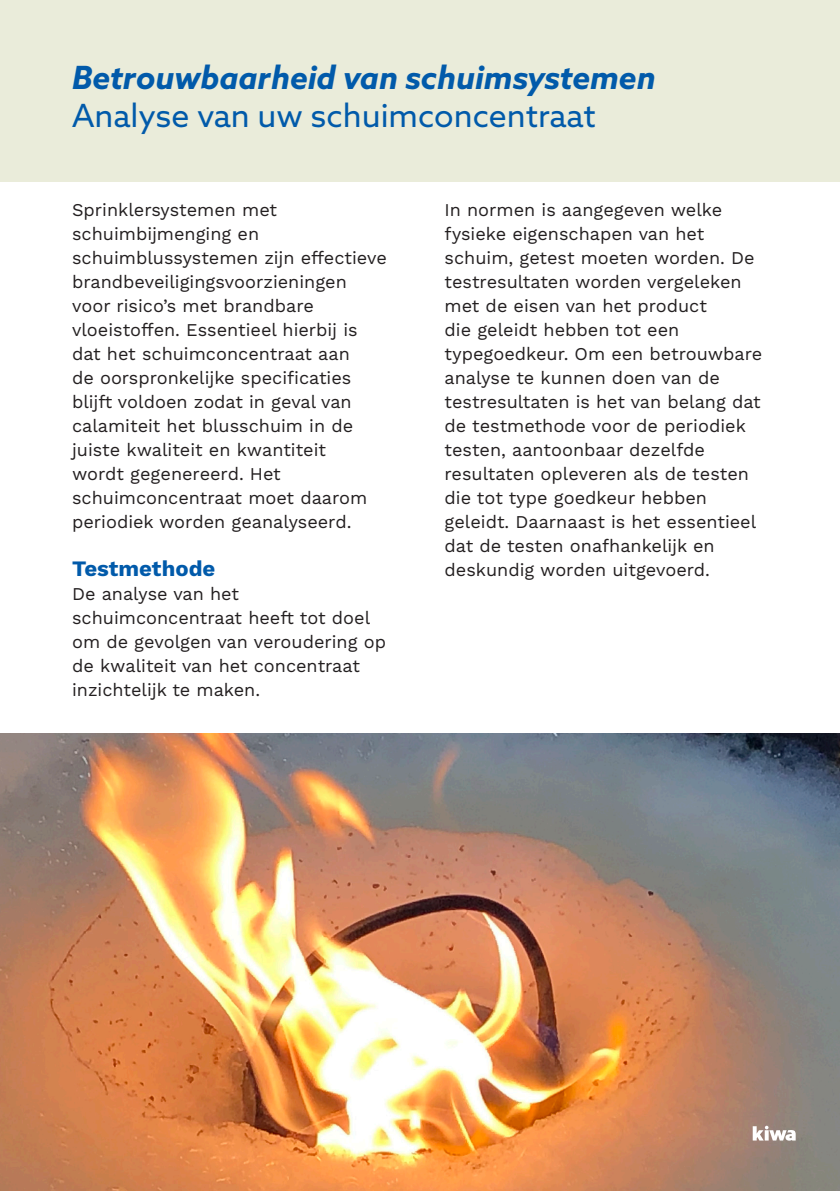
<style>
.page{position:relative;width:840px;height:1191px;background:#fff}
.page>*{position:absolute;margin:0;border:0;box-sizing:border-box;transform-origin:0 0}
.Heading_-_50_45pt_-_Kiwa_Blue{font:italic 700 32px "Azo Sans";color:#015aaa}
.Heading_-_50_45pt_-_Kiwa_Blue-2{font:32px "Azo Sans";color:#015aaa}
.Basistekst_-_9_12pt{font:700 22px "Work Sans";color:#015aaa}
.Basistekst_-_9_12pt-2{font:18px/24px "Work Sans";color:#231f20}
</style>
<div class="page">
<img style="left:0;top:733px;width:839px;height:458px">
<div style="left:0;top:0;width:839px;height:181px;background:#eaecda"></div>
<svg style="left:752px;top:1125px;width:43px;height:15px"></svg>
<p class="Heading_-_50_45pt_-_Kiwa_Blue" style="left:72px;top:57px;width:584px">Betrouwbaarheid van schuimsystemen</p>
<p class="Heading_-_50_45pt_-_Kiwa_Blue-2" style="left:72px;top:95px;width:525px">Analyse van uw schuimconcentraat</p>
<p class="Basistekst_-_9_12pt-2" style="left:72px;top:199px;width:316px">Sprinklersystemen met schuimbijmenging en schuimblussystemen zijn effectieve brandbeveiligingsvoorzieningen voor risico’s met brandbare vloeistoffen. Essentieel hierbij is dat het schuimconcentraat aan<br>de oorspronkelijke specificaties blijft voldoen zodat in geval van calamiteit het blusschuim in de juiste kwaliteit en kwantiteit<br>wordt gegenereerd. Het schuimconcentraat moet daarom periodiek worden geanalyseerd.</p>
<p class="Basistekst_-_9_12pt" style="left:72px;top:556px;width:145px">Testmethode</p>
<p class="Basistekst_-_9_12pt-2" style="left:72px;top:583px;width:315px">De analyse van het schuimconcentraat heeft tot doel om de gevolgen van veroudering op de kwaliteit van het concentraat inzichtelijk te maken.</p>
<p class="Basistekst_-_9_12pt-2" style="left:444px;top:199px;width:319px">In normen is aangegeven welke fysieke eigenschapen van het schuim, getest moeten worden. De testresultaten worden vergeleken met de eisen van het product<br>die geleidt hebben tot een typegoedkeur. Om een betrouwbare analyse te kunnen doen van de testresultaten is het van belang dat de testmethode voor de periodiek testen, aantoonbaar dezelfde resultaten opleveren als de testen die tot type goedkeur hebben geleidt. Daarnaast is het essentieel dat de testen onafhankelijk en deskundig worden uitgevoerd.</p>
</div>
